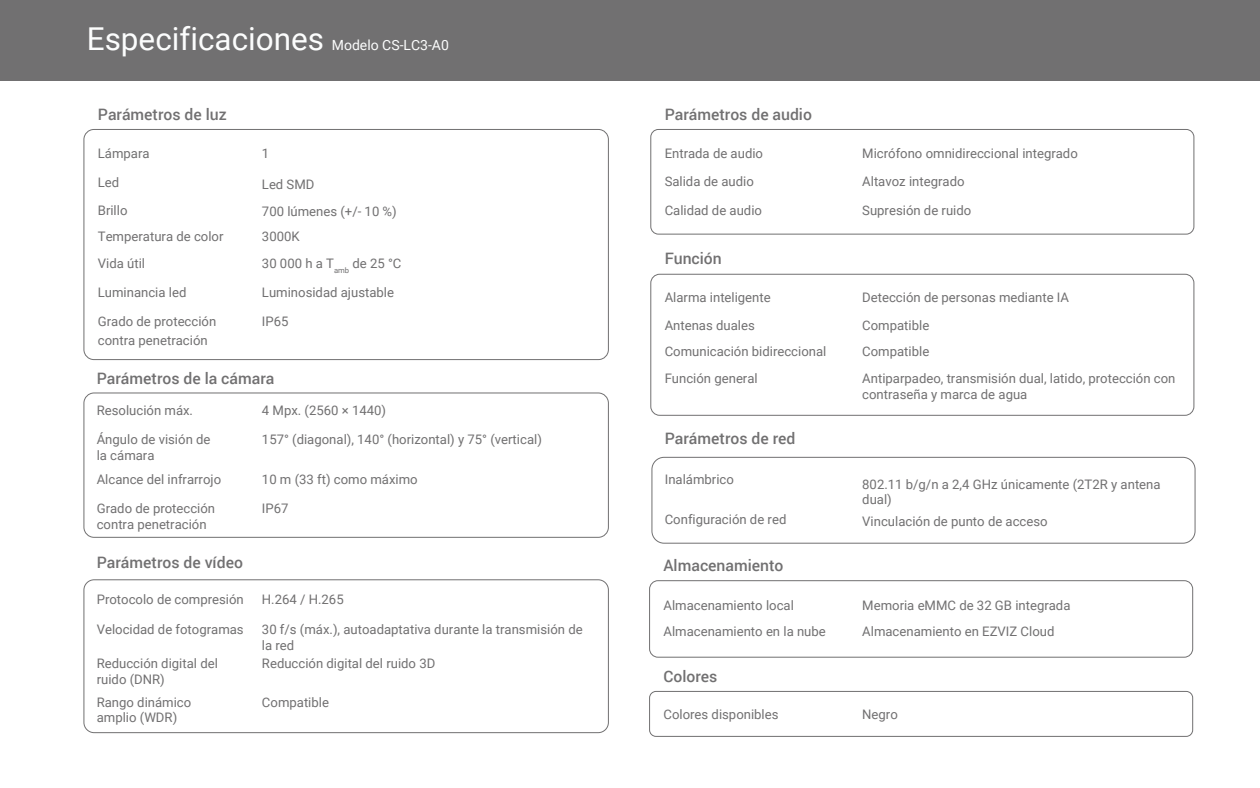
<style>
.page{position:relative;width:1260px;height:788px;background:#fff}
.page>*{position:absolute;margin:0;border:0;box-sizing:border-box;transform-origin:0 0}
.t1{font:31.5px "Roboto";color:#fcfdfd}
.t2{font:500 15.75px "Roboto";color:#717071}
.t3{font:14px "Roboto";color:#fcfdfd}
.t4{font:13.12px/15.8px "Roboto";color:#717071}
</style>
<div class="page">
<div style="left:0;top:0;width:1260px;height:80px;background:#717071"></div>
<div style="left:83px;top:392px;width:526px;height:145px;border:1px solid #717071;border-radius:10px"></div>
<div style="left:83px;top:579px;width:526px;height:154px;border:1px solid #717071;border-radius:10px"></div>
<div style="left:652px;top:457px;width:543px;height:86px;border:1px solid #717071;border-radius:12px"></div>
<div style="left:650px;top:129px;width:544px;height:105px;border:1px solid #717071;border-radius:8px"></div>
<div style="left:650px;top:274px;width:544px;height:141px;border:1px solid #717071;border-radius:9px"></div>
<div style="left:649px;top:580px;width:544px;height:77px;border:1px solid #717071;border-radius:8px"></div>
<div style="left:649px;top:691px;width:544px;height:45px;border:1px solid #717071;border-radius:6px"></div>
<div style="left:83px;top:129px;width:526px;height:231px;border:1px solid #717071;border-radius:10px"></div>
<h1 class="t1" style="left:87px;top:16px;width:239px">Especificaciones</h1>
<p class="t3" style="left:332px;top:35px;width:119px">Modelo CS-LC3-A0</p>
<p class="t2" style="left:98px;top:103px;width:130px">Parámetros de luz</p>
<p class="t4" style="left:98px;top:144px;width:53px">Lámpara</p>
<p class="t4" style="left:262px;top:144px;width:9px">1</p>
<p class="t4" style="left:98px;top:174px;width:23px">Led</p>
<p class="t4" style="left:262px;top:175px;width:54px">Led SMD</p>
<p class="t4" style="left:98px;top:202px;width:31px">Brillo</p>
<p class="t4" style="left:262px;top:202px;width:136px">700 lúmenes (+/- 10 %)</p>
<p class="t4" style="left:98px;top:228px;width:127px">Temperatura de color</p>
<p class="t4" style="left:262px;top:228px;width:39px">3000K</p>
<p class="t4" style="left:98px;top:255px;width:49px">Vida útil</p>
<p class="t4" style="left:262px;top:255px;width:141px">30 000 h a T<sub>amb</sub> de 25 °C</p>
<p class="t4" style="left:98px;top:284px;width:90px">Luminancia led</p>
<p class="t4" style="left:262px;top:284px;width:134px">Luminosidad ajustable</p>
<p class="t4" style="left:98px;top:311px;width:120px;line-height:19.2px">Grado de protección contra penetración</p>
<p class="t4" style="left:262px;top:313px;width:28px">IP65</p>
<p class="t2" style="left:97px;top:367px;width:179px">Parámetros de la cámara</p>
<p class="t4" style="left:97px;top:402px;width:98px">Resolución máx.</p>
<p class="t4" style="left:262px;top:402px;width:126px">4 Mpx. (2560 × 1440)</p>
<p class="t4" style="left:97px;top:431px;width:115px">Ángulo de visión de la cámara</p>
<p class="t4" style="left:262px;top:431px;width:281px">157° (diagonal), 140° (horizontal) y 75° (vertical)</p>
<p class="t4" style="left:97px;top:471px;width:126px">Alcance del infrarrojo</p>
<p class="t4" style="left:262px;top:471px;width:157px">10 m (33 ft) como máximo</p>
<p class="t4" style="left:97px;top:500px;width:120px">Grado de protección contra penetración</p>
<p class="t4" style="left:262px;top:500px;width:28px">IP67</p>
<p class="t2" style="left:97px;top:551px;width:148px">Parámetros de vídeo</p>
<p class="t4" style="left:97px;top:591px;width:149px">Protocolo de compresión</p>
<p class="t4" style="left:262px;top:591px;width:83px">H.264 / H.265</p>
<p class="t4" style="left:97px;top:620px;width:149px">Velocidad de fotogramas</p>
<p class="t4" style="left:262px;top:620px;width:322px">30 f/s (máx.), autoadaptativa durante la transmisión de la red</p>
<p class="t4" style="left:97px;top:654px;width:123px">Reducción digital del ruido (DNR)</p>
<p class="t4" style="left:262px;top:654px;width:175px">Reducción digital del ruido 3D</p>
<p class="t4" style="left:97px;top:693px;width:96px">Rango dinámico amplio (WDR)</p>
<p class="t4" style="left:262px;top:693px;width:69px">Compatible</p>
<p class="t2" style="left:665px;top:103px;width:149px">Parámetros de audio</p>
<p class="t4" style="left:665px;top:144px;width:100px">Entrada de audio</p>
<p class="t4" style="left:862px;top:144px;width:217px">Micrófono omnidireccional integrado</p>
<p class="t4" style="left:665px;top:173px;width:91px">Salida de audio</p>
<p class="t4" style="left:862px;top:173px;width:104px">Altavoz integrado</p>
<p class="t4" style="left:665px;top:202px;width:99px">Calidad de audio</p>
<p class="t4" style="left:862px;top:202px;width:111px">Supresión de ruido</p>
<p class="t2" style="left:665px;top:248px;width:59px">Función</p>
<p class="t4" style="left:665px;top:289px;width:108px">Alarma inteligente</p>
<p class="t4" style="left:862px;top:289px;width:208px">Detección de personas mediante IA</p>
<p class="t4" style="left:665px;top:316px;width:92px">Antenas duales</p>
<p class="t4" style="left:862px;top:316px;width:69px">Compatible</p>
<p class="t4" style="left:665px;top:343px;width:163px">Comunicación bidireccional</p>
<p class="t4" style="left:862px;top:343px;width:69px">Compatible</p>
<p class="t4" style="left:665px;top:370px;width:95px">Función general</p>
<p class="t4" style="left:862px;top:370px;width:315px">Antiparpadeo, transmisión dual, latido, protección con contraseña y marca de agua</p>
<p class="t2" style="left:665px;top:427px;width:132px">Parámetros de red</p>
<p class="t4" style="left:665px;top:471px;width:71px">Inalámbrico</p>
<p class="t4" style="left:862px;top:475px;width:300px">802.11 b/g/n a 2,4 GHz únicamente (2T2R y antena dual)</p>
<p class="t4" style="left:665px;top:510px;width:123px">Configuración de red</p>
<p class="t4" style="left:862px;top:513px;width:187px">Vinculación de punto de acceso</p>
<p class="t2" style="left:664px;top:554px;width:122px">Almacenamiento</p>
<p class="t4" style="left:664px;top:596px;width:132px">Almacenamiento local</p>
<p class="t4" style="left:862px;top:596px;width:210px">Memoria eMMC de 32 GB integrada</p>
<p class="t4" style="left:664px;top:623px;width:164px">Almacenamiento en la nube</p>
<p class="t4" style="left:862px;top:623px;width:194px">Almacenamiento en EZVIZ Cloud</p>
<p class="t2" style="left:664px;top:664px;width:55px">Colores</p>
<p class="t4" style="left:664px;top:705px;width:117px">Colores disponibles</p>
<p class="t4" style="left:862px;top:705px;width:37px">Negro</p>
</div>
